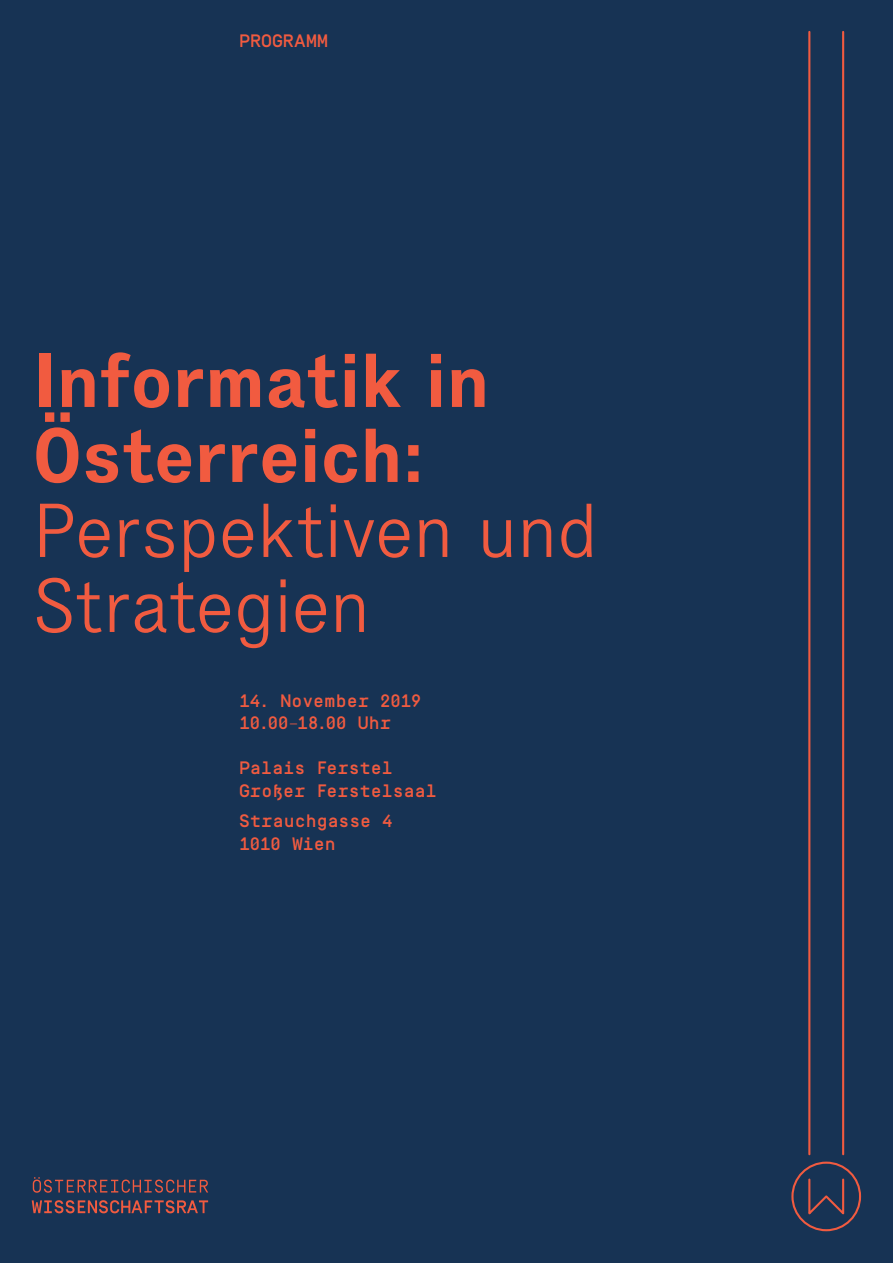
<style>
.page{position:relative;width:893px;height:1263px;background:#173354}
.page>*{position:absolute;margin:0;border:0;box-sizing:border-box;transform-origin:0 0}
.t1{font:300 75px/75px "Executive 45";letter-spacing:-.02em;color:#f15b40}
.t2{font:700 75px/75px "Executive 75";letter-spacing:-.015em;color:#f15b40}
.t3{font:500 18px/22.5px "Simplon Mono";color:#f15b40}
</style>
<div class="page">
<svg style="left:791px;top:31px;width:71px;height:1201px"></svg>
<svg style="left:33px;top:1177px;width:175px;height:16px"></svg>
<svg style="left:32px;top:1200px;width:176px;height:13px"></svg>
<p class="t3" style="left:239px;top:30px;width:90px">PROGRAMM</p>
<h1 class="t2" style="left:32px;top:343px;width:460px">Informatik in<br>Österreich:</h1>
<h1 class="t1" style="left:32px;top:493px;width:568px">Perspektiven und<br>Strategien</h1>
<p class="t3" style="left:239px;top:690px;width:184px">14. November 2019<br>10.00–18.00 Uhr</p>
<p class="t3" style="left:239px;top:757px;width:199px">Palais Ferstel<br>Großer Ferstelsaal</p>
<p class="t3" style="left:239px;top:810px;width:155px">Strauchgasse 4<br>1010 Wien</p>
</div>
